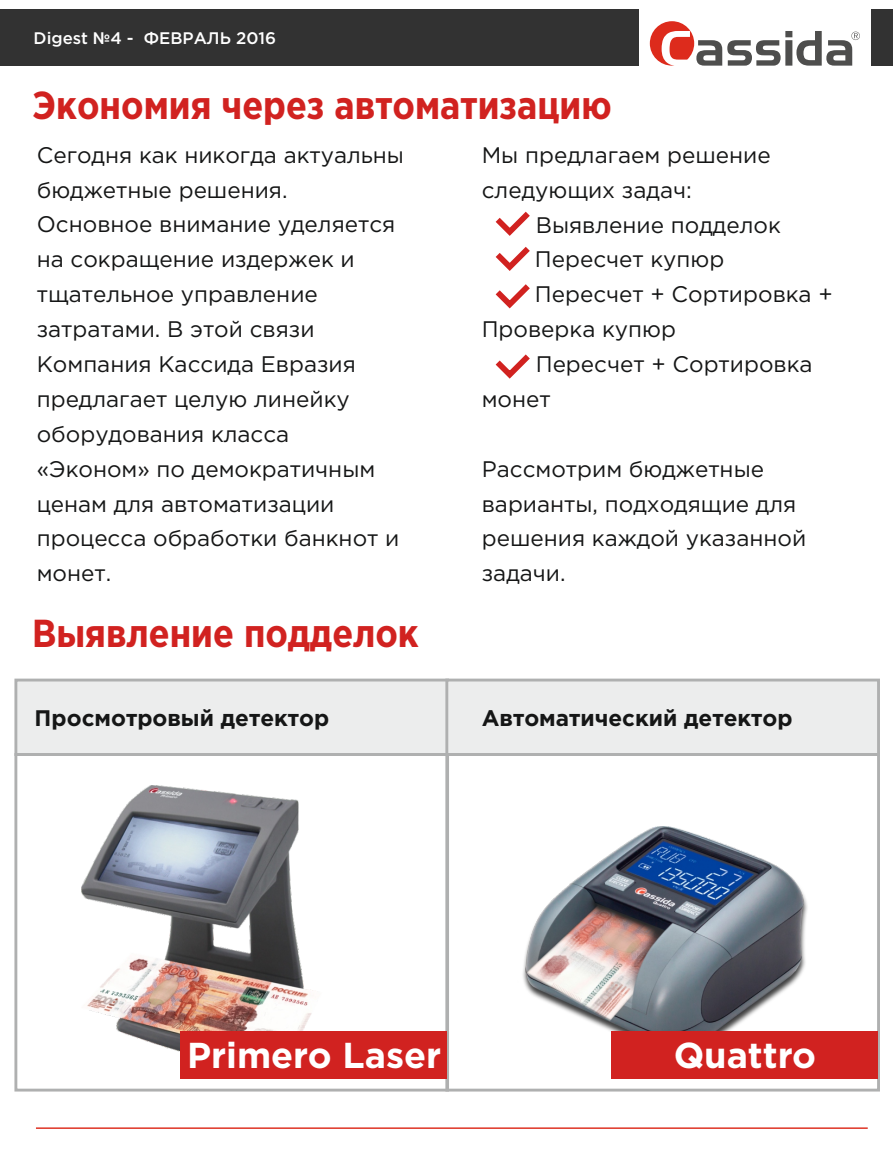
<style>
.page{position:relative;width:893px;height:1161px;background:#fff}
.page>*{position:absolute;margin:0;border:0;box-sizing:border-box;transform-origin:0 0}
.t1{font:700 39px "Gotham Pro Narrow";color:#d12220}
.t2{font:700 36px "Gotham Pro";color:#fff}
.t3{font:22.5px/34.8px "Gotham Pro";color:#151616}
.t4{font:700 22.5px "Gotham Pro";color:#151616}
.t5{font:500 16.8px "Gotham Pro";color:#fff}
</style>
<div class="page">
<svg style="left:650px;top:21px;width:210px;height:45px"></svg>
<div style="left:0;top:9px;width:639px;height:57px;background:#323232"></div>
<div style="left:871px;top:9px;width:22px;height:57px;background:#323232"></div>
<div style="left:14px;top:678px;width:866px;height:75px;background:#eceded"></div>
<img style="left:81px;top:785px;width:232px;height:278px">
<img style="left:523px;top:827px;width:285px;height:204px">
<div style="left:14px;top:753px;width:435px;height:338px;border:3px solid #afb0b0"></div>
<div style="left:445px;top:753px;width:435px;height:338px;border:3px solid #afb0b0"></div>
<svg style="left:495px;top:211px;width:35px;height:98px"></svg>
<svg style="left:495px;top:354px;width:35px;height:25px"></svg>
<hr style="left:36px;top:1127px;width:832px;height:2px;background:#dd2b1c">
<div style="left:181px;top:1031px;width:266px;height:48px;background:#d12220"></div>
<div style="left:611px;top:1031px;width:266px;height:48px;background:#d12220"></div>
<p class="t5" style="left:34px;top:32px;width:244px">Digest №4 - ФЕВРАЛЬ 2016</p>
<h1 class="t1" style="left:32px;top:91px;width:581px">Экономия через автоматизацию</h1>
<p class="t3" style="left:37px;top:139px;width:369px">Сегодня как никогда актуальны бюджетные решения.<br>Основное внимание уделяется на сокращение издержек и тщательное управление затратами. В этой связи<br>Компания Кассида Евразия предлагает целую линейку оборудования класса «Эконом» по демократичным ценам для автоматизации процесса обработки банкнот и монет.</p>
<p class="t3" style="left:482px;top:139px;width:290px">Мы предлагаем решение следующих задач:</p>
<p class="t3" style="left:536px;top:209px;width:246px">Выявление подделок</p>
<p class="t3" style="left:535px;top:244px;width:191px">Пересчет купюр</p>
<p class="t3" style="left:535px;top:278px;width:299px">Пересчет + Сортировка +</p>
<p class="t3" style="left:482px;top:313px;width:196px">Проверка купюр</p>
<p class="t3" style="left:536px;top:348px;width:278px">Пересчет + Сортировка</p>
<p class="t3" style="left:482px;top:383px;width:71px">монет</p>
<p class="t3" style="left:482px;top:453px;width:326px">Рассмотрим бюджетные варианты, подходящие для решения каждой указанной задачи.</p>
<h1 class="t1" style="left:32px;top:619px;width:388px">Выявление подделок</h1>
<p class="t4" style="left:35px;top:710px;width:296px">Просмотровый детектор</p>
<p class="t4" style="left:482px;top:710px;width:312px">Автоматический детектор</p>
<h2 class="t2" style="left:187px;top:1042px;width:256px">Primero Laser</h2>
<h2 class="t2" style="left:674px;top:1042px;width:144px">Quattro</h2>
</div>
